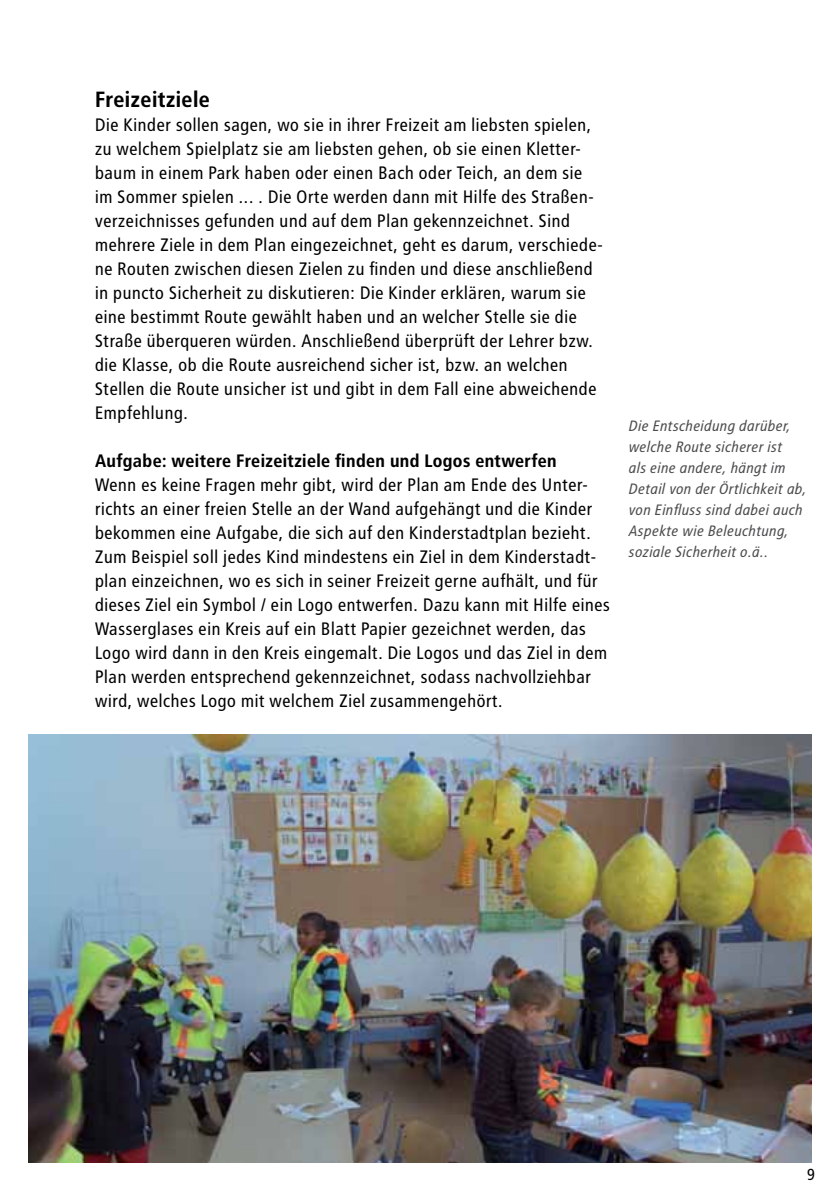
<style>
.page{position:relative;width:840px;height:1191px;background:#fff}
.page>*{position:absolute;margin:0;border:0;box-sizing:border-box;transform-origin:0 0}
.t1{font:700 22px "Transit";color:#000}
.t2{font:18px/24px "Transit";color:#000}
.t3{font:700 18px "Transit";color:#000}
.t4{font:16px "Transit";color:#000}
.t5{font:italic 15px/21px "Transit";color:#4d4d4f}
</style>
<div class="page">
<img style="left:28px;top:734px;width:783px;height:428px">
<p class="t1" style="left:95px;top:86px;width:117px">Freizeitziele</p>
<p class="t2" style="left:95px;top:113px;width:509px">Die Kinder sollen sagen, wo sie in ihrer Freizeit am liebsten spielen, zu welchem Spielplatz sie am liebsten gehen, ob sie einen Kletter&shy;baum in einem Park haben oder einen Bach oder Teich, an dem sie im Sommer spielen ... . Die Orte werden dann mit Hilfe des Straßen&shy;verzeichnisses gefunden und auf dem Plan gekennzeichnet. Sind mehrere Ziele in dem Plan eingezeichnet, geht es darum, verschiede&shy;ne Routen zwischen diesen Zielen zu finden und diese anschließend in puncto Sicherheit zu diskutieren: Die Kinder erklären, warum sie eine bestimmt Route gewählt haben und an welcher Stelle sie die Straße überqueren würden. Anschließend überprüft der Lehrer bzw. die Klasse, ob die Route ausreichend sicher ist, bzw. an welchen Stellen die Route unsicher ist und gibt in dem Fall eine abweichende Empfehlung.</p>
<p class="t3" style="left:95px;top:450px;width:463px">Aufgabe: weitere Freizeitziele finden und Logos entwerfen</p>
<p class="t2" style="left:95px;top:473px;width:516px">Wenn es keine Fragen mehr gibt, wird der Plan am Ende des Unter&shy;richts an einer freien Stelle an der Wand aufgehängt und die Kinder bekommen eine Aufgabe, die sich auf den Kinderstadtplan bezieht.<br>Zum Beispiel soll jedes Kind mindestens ein Ziel in dem Kinderstadt&shy;plan einzeichnen, wo es sich in seiner Freizeit gerne aufhält, und für dieses Ziel ein Symbol / ein Logo entwerfen. Dazu kann mit Hilfe eines Wasserglases ein Kreis auf ein Blatt Papier gezeichnet werden, das Logo wird dann in den Kreis eingemalt. Die Logos und das Ziel in dem Plan werden entsprechend gekennzeichnet, sodass nachvollziehbar wird, welches Logo mit welchem Ziel zusammengehört.</p>
<p class="t5" style="left:628px;top:415px;width:179px">Die Entscheidung darüber, welche Route sicherer ist<br>als eine andere, hängt im<br>Detail von der Örtlichkeit ab, von Einfluss sind dabei auch<br>Aspekte wie Beleuchtung, soziale Sicherheit o.ä..</p>
<p class="t4" style="left:806px;top:1165px;width:10px">9</p>
</div>
